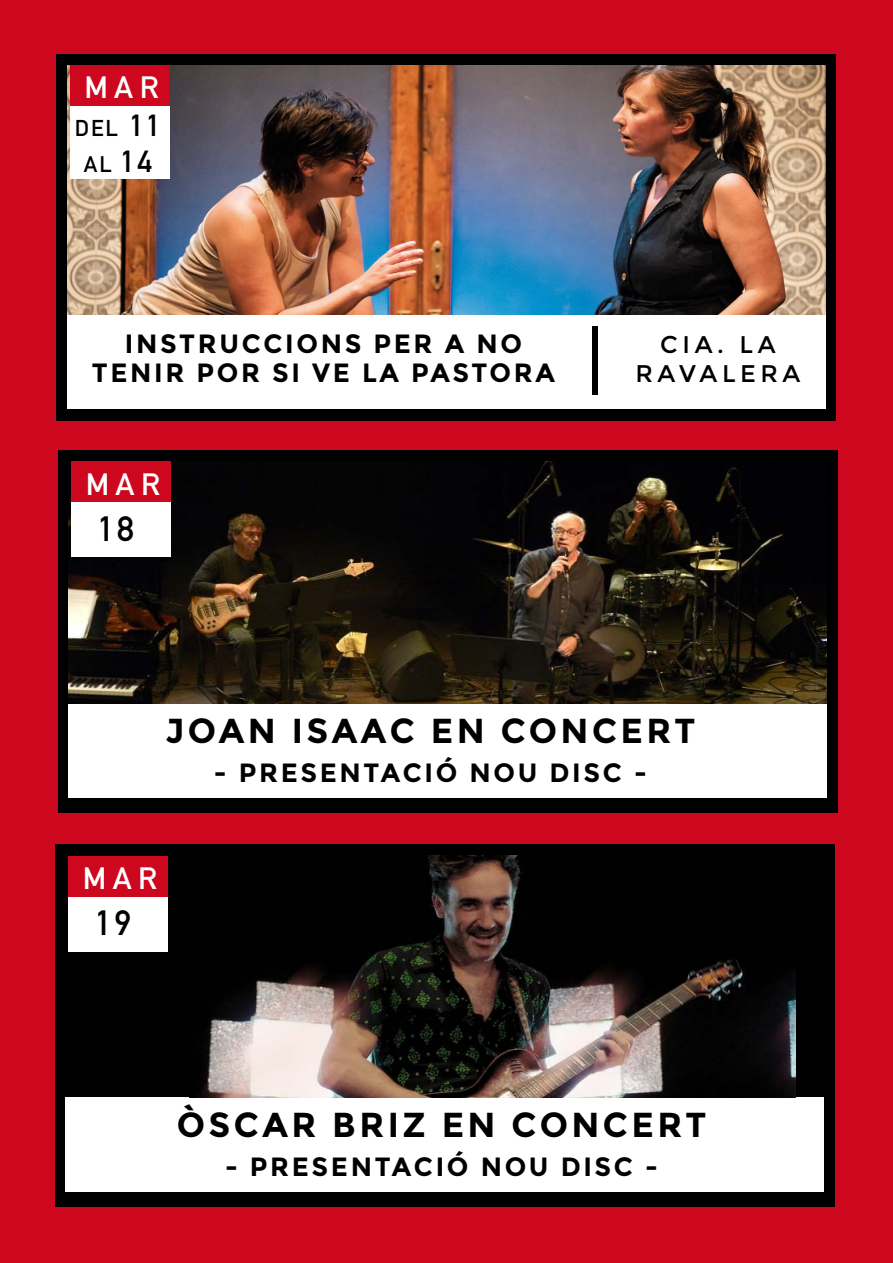
<style>
.page{position:relative;width:893px;height:1263px;background:#cd071e}
.page>*{position:absolute;margin:0;border:0;box-sizing:border-box;transform-origin:0 0}
.t1{font:700 34.65px "Montserrat";letter-spacing:.1em;color:#000}
.t2{font:34.65px "DIN 1451 Mittelschrift Regular";color:#000}
.t3{font:30.45px "DIN 1451 Mittelschrift Regular";letter-spacing:.2em;color:#fff}
.t4{font:700 26.4px/28.8px "Montserrat";letter-spacing:.1em;color:#000;text-align:center}
.t5{font:24.15px/29px "Montserrat";letter-spacing:.19em;color:#000;text-align:center}
.t6{font:22.65px "DIN 1451 Mittelschrift Regular";color:#000}
.t7{font:22.2px "DIN 1451 Mittelschrift Regular";color:#000}
.s1{font-size:30.15px}
</style>
<div class="page">
<div style="left:56px;top:54px;width:780px;height:367px;background:#000"></div>
<div style="left:67px;top:314px;width:759px;height:95px;background:#fff"></div>
<div style="left:593px;top:326px;width:5px;height:69px;background:#000"></div>
<img style="left:67px;top:65px;width:759px;height:249px">
<div style="left:70px;top:65px;width:100px;height:113px;background:#fff"></div>
<div style="left:70px;top:65px;width:100px;height:41px;background:#cd071e"></div>
<div style="left:58px;top:450px;width:779px;height:362px;background:#000"></div>
<div style="left:69px;top:703px;width:758px;height:95px;background:#fff"></div>
<img style="left:69px;top:462px;width:758px;height:241px">
<div style="left:71px;top:462px;width:100px;height:95px;background:#fff"></div>
<div style="left:71px;top:462px;width:100px;height:40px;background:#cd071e"></div>
<div style="left:55px;top:845px;width:780px;height:362px;background:#000"></div>
<div style="left:66px;top:1098px;width:758px;height:94px;background:#fff"></div>
<img style="left:202px;top:856px;width:593px;height:242px">
<div style="left:68px;top:856px;width:100px;height:95px;background:#fff"></div>
<div style="left:68px;top:856px;width:100px;height:40px;background:#cd071e"></div>
<p class="t3" style="left:84px;top:70px;width:76px">MAR</p>
<p class="t6" style="left:75px;top:115px;width:87px">DEL <span class="s1">11</span></p>
<p class="t7" style="left:84px;top:151px;width:70px">AL <span class="s1">14</span></p>
<p class="t4" style="left:92px;top:330px;width:465px">INSTRUCCIONS PER A NO<br>TENIR POR SI VE LA PASTORA</p>
<p class="t5" style="left:635px;top:330px;width:167px">CIA. LA<br>RAVALERA</p>
<p class="t3" style="left:86px;top:466px;width:76px">MAR</p>
<h1 class="t2" style="left:98px;top:508px;width:38px">18</h1>
<h1 class="t1" style="left:165px;top:710px;width:531px">JOAN ISAAC EN CONCERT</h1>
<p class="t4" style="left:214px;top:758px;width:434px">- PRESENTACIÓ NOU DISC -</p>
<p class="t3" style="left:83px;top:860px;width:76px">MAR</p>
<h1 class="t2" style="left:95px;top:903px;width:38px">19</h1>
<h1 class="t1" style="left:177px;top:1104px;width:531px">ÒSCAR BRIZ EN CONCERT</h1>
<p class="t4" style="left:225px;top:1152px;width:434px">- PRESENTACIÓ NOU DISC -</p>
</div>
